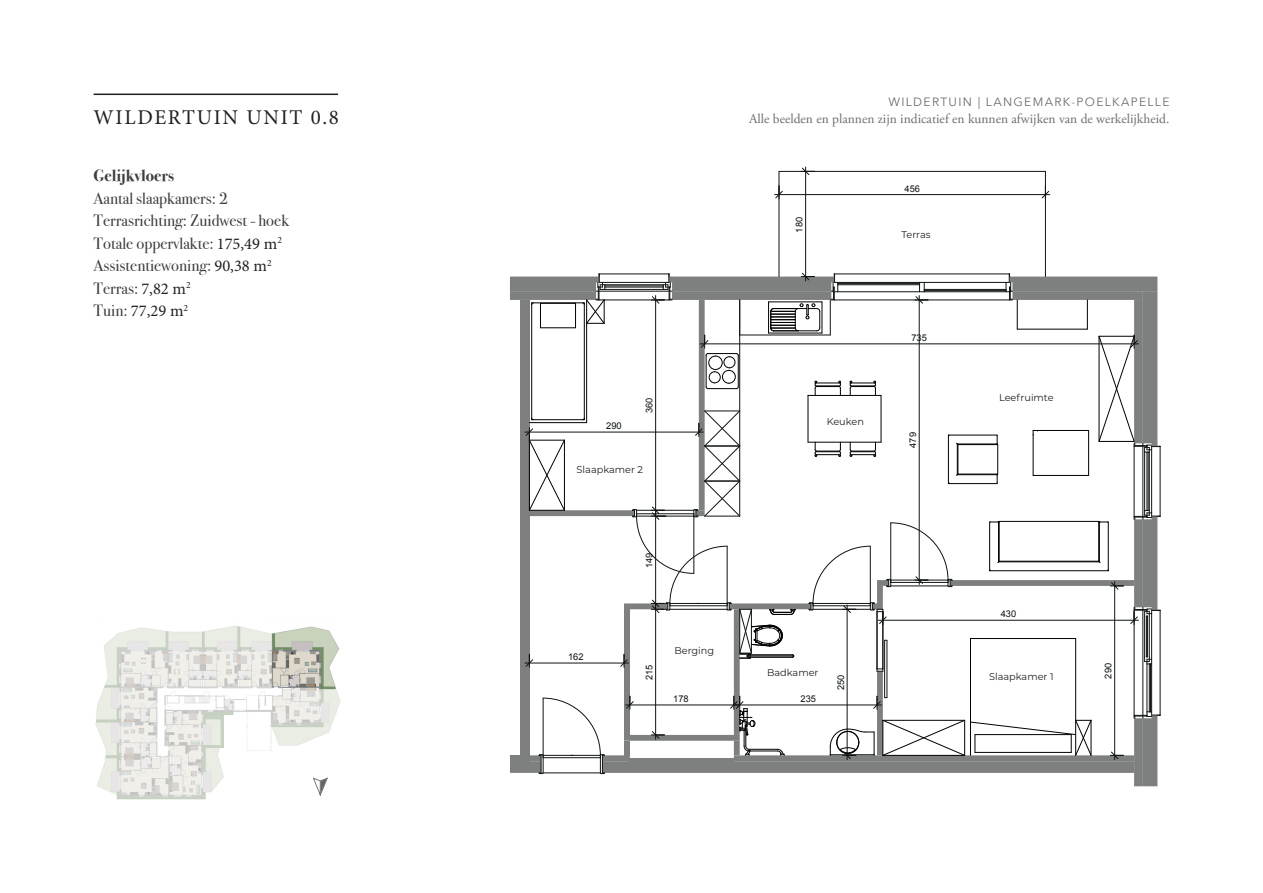
<style>
.page{position:relative;width:1263px;height:893px;background:#fff}
.page>*{position:absolute;margin:0;border:0;box-sizing:border-box;transform-origin:0 0}
.t1{font:21px "Minion Pro";letter-spacing:.08em;color:#231f20}
.t2{font:16.5px/22.5px "Bodoni Svty Two ITCTT";color:#3e3e3f}
.t3{font:700 16.5px "Bodoni Svty Two ITCTT";color:#3e3e3f}
.t4{font:16.5px "Minion Pro";color:#231f20}
.t5{font:13.5px "Adobe Garamond Pro";color:#6c6d70}
.t6{font:12px "Avenir Next";letter-spacing:.11em;color:#6c6d70}
.t7{font:9.75px "Montserrat";color:#231f20}
.t8{font:9.3px "Arial";color:#0f1313}
.s1{font-family:"Minion Pro";color:#231f20}
.s2{font-family:"Bodoni Svty Two ITCTT";color:#3e3e3f}
</style>
<div class="page">
<hr style="left:779px;top:171px;width:1px;height:106px;background:#0f1313">
<hr style="left:779px;top:171px;width:266px;height:1px;background:#0f1313">
<hr style="left:1045px;top:171px;width:1px;height:106px;background:#0f1313">
<hr style="left:775px;top:194px;width:275px;height:1px;background:#0f1313">
<svg style="left:1042px;top:186px;width:7px;height:13px"></svg>
<svg style="left:775px;top:186px;width:8px;height:13px"></svg>
<hr style="left:805px;top:167px;width:1px;height:114px;background:#0f1313">
<svg style="left:510px;top:273px;width:651px;height:513px"></svg>
<svg style="left:801px;top:168px;width:13px;height:7px"></svg>
<hr style="left:94px;top:94px;width:244px;height:1px;background:#231f20">
<svg style="left:95px;top:626px;width:246px;height:174px"></svg>
<p class="t1" style="left:94px;top:104px;width:247px">WILDERTUIN UNIT 0.8</p>
<p class="t3" style="left:94px;top:162px;width:82px">Gelijkvloers</p>
<p class="t2" style="left:94px;top:185px;width:197px">Aantal slaapkamers: 2<br>Terrasrichting: Zuidwest - hoek<br>Totale oppervlakte: <span class="s1">175,49 m</span><sup>2<br></sup>Assistentiewoning: <span class="s1">90,38 m</span><sup>2<br></sup>Terras: <span class="s1">7,82 m</span><sup>2</sup></p>
<p class="t4" style="left:94px;top:300px;width:96px"><span class="s2">Tuin:</span> 77,29 m<sup>2</sup></p>
<p class="t6" style="left:888px;top:91px;width:283px">WILDERTUIN | LANGEMARK-POELKAPELLE</p>
<p class="t5" style="left:749px;top:111px;width:422px">Alle beelden en plannen zijn indicatief en kunnen afwijken van de werkelijkheid.</p>
<p class="t8" style="left:793px;top:233px;width:17px;rotate:-90deg">180</p>
<p class="t8" style="left:904px;top:182px;width:17px">456</p>
<p class="t7" style="left:901px;top:228px;width:31px">Terras</p>
<p class="t8" style="left:606px;top:420px;width:17px">290</p>
<p class="t8" style="left:643px;top:413px;width:17px;rotate:-90deg">360</p>
<p class="t7" style="left:577px;top:463px;width:68px">Slaapkamer 2</p>
<p class="t8" style="left:643px;top:568px;width:17px;rotate:-90deg">149</p>
<p class="t7" style="left:827px;top:415px;width:39px">Keuken</p>
<p class="t8" style="left:568px;top:651px;width:17px">162</p>
<p class="t8" style="left:643px;top:680px;width:17px;rotate:-90deg">215</p>
<p class="t7" style="left:674px;top:644px;width:41px">Berging</p>
<p class="t7" style="left:767px;top:665px;width:53px">Badkamer</p>
<p class="t8" style="left:673px;top:692px;width:17px">178</p>
<p class="t8" style="left:800px;top:692px;width:17px">235</p>
<p class="t8" style="left:835px;top:690px;width:17px;rotate:-90deg">250</p>
<p class="t8" style="left:911px;top:331px;width:17px">735</p>
<p class="t8" style="left:907px;top:448px;width:17px;rotate:-90deg">479</p>
<p class="t7" style="left:999px;top:390px;width:56px">Leefruimte</p>
<p class="t8" style="left:1001px;top:608px;width:17px">430</p>
<p class="t7" style="left:989px;top:670px;width:66px">Slaapkamer 1</p>
<p class="t8" style="left:1102px;top:678px;width:17px;rotate:-90deg">290</p>
</div>
